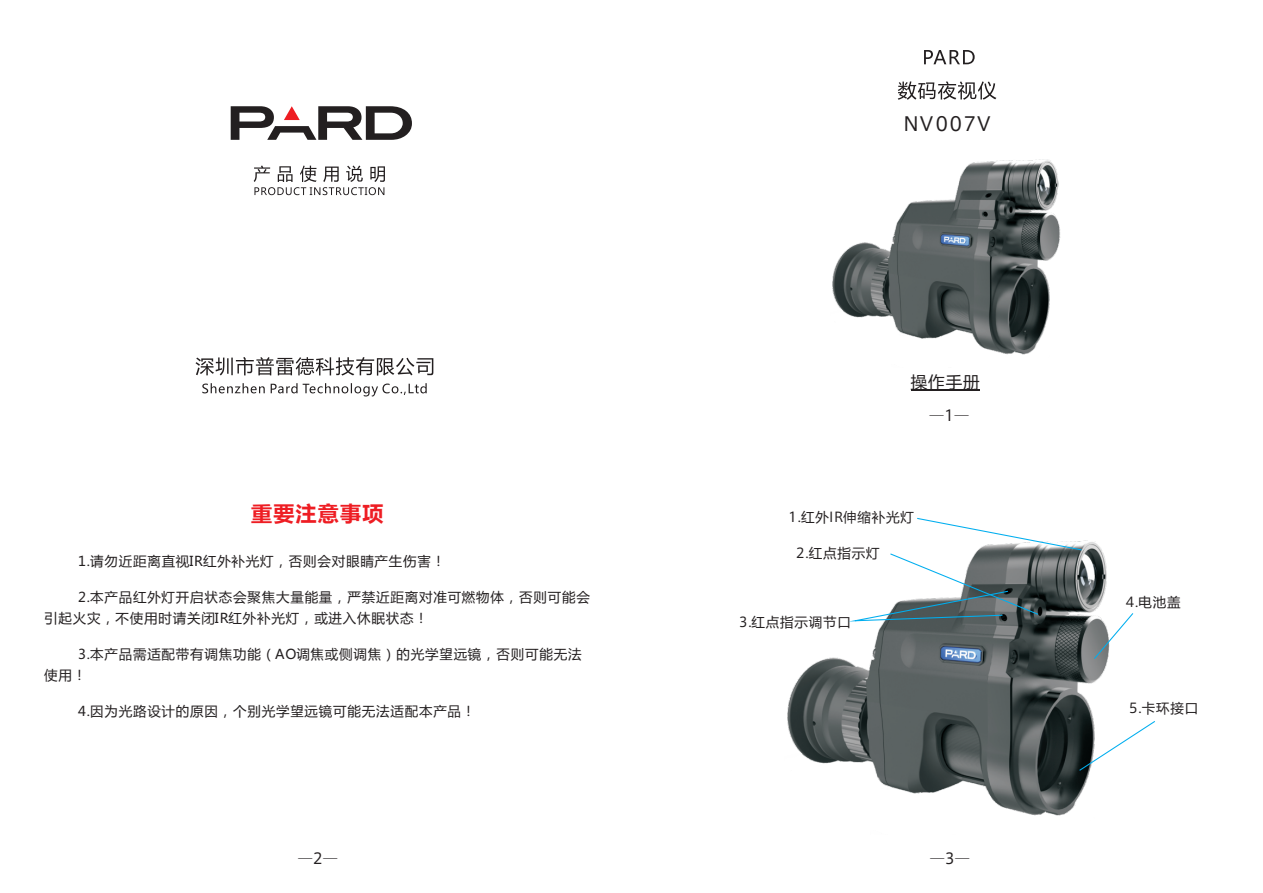
<style>
.page{position:relative;width:1263px;height:893px;background:#fff}
.page>*{position:absolute;margin:0;border:0;box-sizing:border-box;transform-origin:0 0}
.t1{font:700 21px "Microsoft Ya Hei";letter-spacing:.06em;color:#ee1d23}
.t2{font:19.2px "Axis Std";letter-spacing:.055em;color:#231f20}
.t3{font:16.5px "Microsoft Ya Hei";color:#231f20}
.t4{font:15px "Sim Sun";color:#231f20}
.t5{font:13.5px/21.5px "Microsoft Ya Hei";letter-spacing:.06em;color:#231f20}
.s1{font-family:"Axis Std"}
</style>
<div class="page">
<img style="left:787px;top:540px;width:321px;height:276px">
<svg style="left:231px;top:106px;width:181px;height:34px"></svg>
<svg style="left:196px;top:357px;width:237px;height:19px"></svg>
<svg style="left:202px;top:383px;width:225px;height:13px"></svg>
<svg style="left:254px;top:165px;width:131px;height:30px"></svg>
<hr style="left:911px;top:389px;width:69px;height:2px;background:#231f20">
<svg style="left:1093px;top:612px;width:41px;height:48px"></svg>
<svg style="left:1078px;top:720px;width:77px;height:52px"></svg>
<svg style="left:841px;top:517px;width:242px;height:105px"></svg>
<svg style="left:898px;top:81px;width:98px;height:19px"></svg>
<svg style="left:924px;top:50px;width:51px;height:14px"></svg>
<img style="left:832px;top:159px;width:229px;height:196px">
<h2 class="t2" style="left:903px;top:114px;width:89px">NV007V</h2>
<p class="t3" style="left:911px;top:374px;width:70px">操作手册</p>
<p class="t4" style="left:929px;top:408px;width:42px">—<span class="s1">1</span>—</p>
<h1 class="t1" style="left:251px;top:504px;width:134px">重要注意事项</h1>
<p class="t5" style="left:788px;top:507px;width:127px"><span class="s1">1</span>.红外<span class="s1">IR</span>伸缩补光灯</p>
<p class="t5" style="left:78px;top:552px;width:369px">1.请勿近距离直视IR红外补光灯，否则会对眼睛产生伤害！</p>
<p class="t5" style="left:44px;top:587px;width:547px;text-indent:34px">2.本产品红外灯开启状态会聚焦大量能量，严禁近距离对准可燃物体，否则可能会引起火灾，不使用时请关闭IR红外补光灯，或进入休眠状态！</p>
<p class="t5" style="left:44px;top:644px;width:539px;text-indent:34px">3.本产品需适配带有调焦功能（AO调焦或侧调焦）的光学望远镜，否则可能无法使用！</p>
<p class="t5" style="left:78px;top:701px;width:399px">4.因为光路设计的原因，个别光学望远镜可能无法适配本产品！</p>
<p class="t5" style="left:796px;top:543px;width:85px"><span class="s1">2</span>.红点指示灯</p>
<p class="t5" style="left:739px;top:613px;width:114px"><span class="s1">3</span>.红点指示调节口</p>
<p class="t4" style="left:298px;top:852px;width:42px">—<span class="s1">2</span>—</p>
<p class="t4" style="left:930px;top:851px;width:42px">—<span class="s1">3</span>—</p>
<p class="t5" style="left:1125px;top:592px;width:57px"><span class="s1">4</span>.电池盖</p>
<p class="t5" style="left:1129px;top:698px;width:71px"><span class="s1">5</span>.卡环接口</p>
</div>
